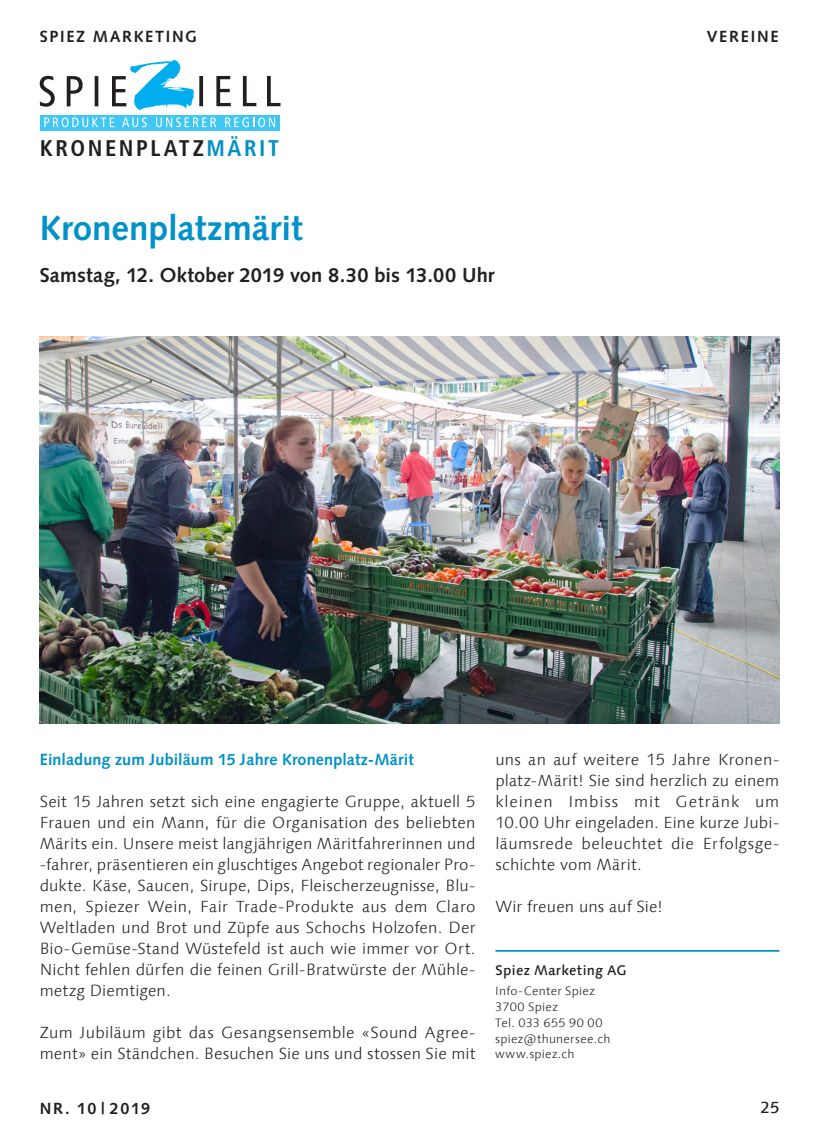
<style>
.page{position:relative;width:819px;height:1141px;background:#fff}
.page>*{position:absolute;margin:0;border:0;box-sizing:border-box;transform-origin:0 0}
.Haupttitel{font:700 35px "Syntax";color:#0092c8}
.t1{font:700 condensed 22.75px "Frutiger";letter-spacing:.115em;color:#231f20}
.Lead{font:700 20.12px "Syntax";letter-spacing:.005em;color:#231f20}
.Grundtext{font:300 16.1px/21px "Linotype Syntax Com";letter-spacing:.015em;color:#231f20;text-align:justify}
.Zwischentitel{font:700 16.1px "Syntax";letter-spacing:.005em;color:#0092c8}
.Rubrik{font:700 16.1px "Syntax";letter-spacing:.105em;color:#231f20}
.t2{font:500 16.1px "Linotype Syntax Com";color:#231f20}
.Infokasten_Titel{font:500 14px "Linotype Syntax Com";letter-spacing:.015em;color:#231f20}
.Infokasten_Grundtext{font:300 12.25px "Linotype Syntax Com";letter-spacing:.02em;color:#231f20}
.s1{color:#0090c4}
</style>
<div class="page">
<svg style="left:40px;top:60px;width:240px;height:50px"></svg>
<div style="left:41px;top:115px;width:239px;height:15px;background:#40c7f4"></div>
<svg style="left:44px;top:118px;width:70px;height:9px"></svg>
<svg style="left:122px;top:118px;width:25px;height:9px"></svg>
<svg style="left:156px;top:118px;width:60px;height:9px"></svg>
<svg style="left:225px;top:118px;width:50px;height:9px"></svg>
<img style="left:40px;top:337px;width:739px;height:386px">
<hr style="left:495px;top:950px;width:284px;height:2px;background:#0092c8">
<p class="Rubrik" style="left:40px;top:27px;width:159px">SPIEZ MARKETING</p>
<p class="Rubrik" style="left:706px;top:27px;width:73px">VEREINE</p>
<p class="t1" style="left:40px;top:135px;width:240px">KRONENPLATZ<span class="s1">MÄRIT</span></p>
<p class="Haupttitel" style="left:40px;top:207px;width:264px">Kronenplatzmärit</p>
<p class="Lead" style="left:40px;top:264px;width:456px">Samstag, 12. Oktober 2019 von 8.30 bis 13.00 Uhr</p>
<p class="Zwischentitel" style="left:40px;top:750px;width:375px">Einladung zum Jubiläum 15 Jahre Kronenplatz-Märit</p>
<p class="Grundtext" style="left:40px;top:791px;width:437px">Seit 15 Jahren setzt sich eine engagierte Gruppe, aktuell 5<br>Frauen und ein Mann, für die Organisation des beliebten Märits ein. Unsere meist langjährigen Märitfahrerinnen und -fahrer, präsentieren ein gluschtiges Angebot regionaler Pro&shy;dukte. Käse, Saucen, Sirupe, Dips, Fleischerzeugnisse, Blu&shy;men, Spiezer Wein, Fair Trade-Produkte aus dem Claro Weltladen und Brot und Züpfe aus Schochs Holzofen. Der Bio-Gemüse-Stand Wüstefeld ist auch wie immer vor Ort.<br>Nicht fehlen dürfen die feinen Grill-Bratwürste der Mühle&shy;metzg Diemtigen.</p>
<p class="Grundtext" style="left:40px;top:1022px;width:437px">Zum Jubiläum gibt das Gesangsensemble «Sound Agree&shy;ment» ein Ständchen. Besuchen Sie uns und stossen Sie mit</p>
<p class="Grundtext" style="left:495px;top:749px;width:285px">uns an auf weitere 15 Jahre Kronen&shy;platz-Märit! Sie sind herzlich zu einem kleinen Imbiss mit Getränk um 10.00 Uhr eingeladen. Eine kurze Jubi&shy;läumsrede beleuchtet die Erfolgsge&shy;schichte vom Märit.</p>
<p class="Grundtext" style="left:495px;top:896px;width:169px">Wir freuen uns auf Sie!</p>
<p class="Infokasten_Titel" style="left:495px;top:961px;width:133px">Spiez Marketing AG</p>
<p class="Infokasten_Grundtext" style="left:495px;top:984px;width:101px">Info-Center Spiez</p>
<p class="Infokasten_Grundtext" style="left:495px;top:999px;width:64px">3700 Spiez</p>
<p class="Infokasten_Grundtext" style="left:495px;top:1015px;width:109px">Tel. 033 655 90 00</p>
<p class="Infokasten_Grundtext" style="left:495px;top:1031px;width:117px">spiez@thunersee.ch</p>
<p class="Infokasten_Grundtext" style="left:495px;top:1047px;width:81px">www.spiez.ch</p>
<p class="Rubrik" style="left:40px;top:1099px;width:112px">NR. 10 | 2019</p>
<p class="t2" style="left:760px;top:1097px;width:20px">25</p>
</div>
